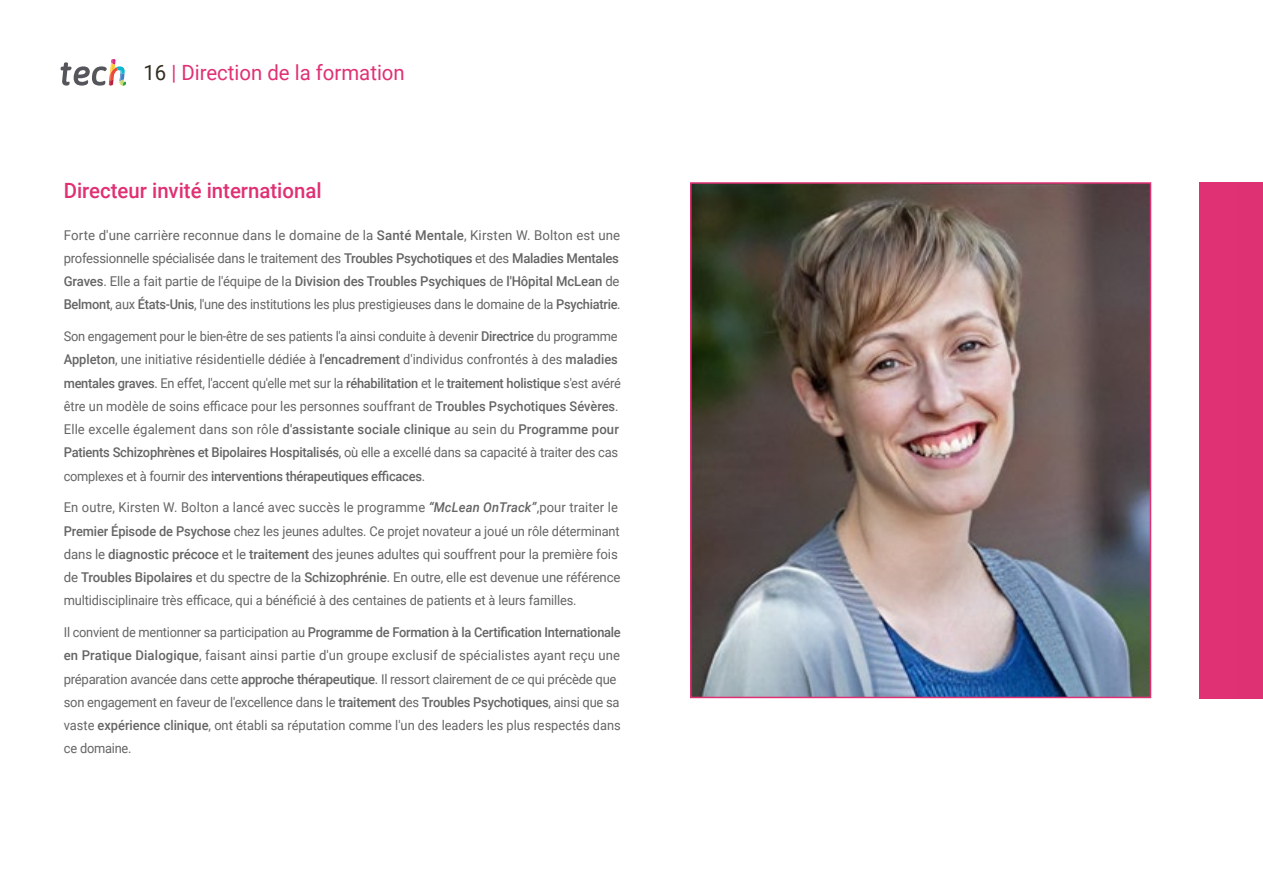
<style>
.page{position:relative;width:1263px;height:893px;background:#fff}
.page>*{position:absolute;margin:0;border:0;box-sizing:border-box;transform-origin:0 0}
.t1{font:500 21px "Roboto";color:#e03073}
.t2{font:21px "Roboto";color:#df3174}
.t3{font:13.5px/23.2px "Roboto";letter-spacing:-.01em;color:#656565;scale:.95 1}
.t4{font:13.5px/23.2px "Roboto";letter-spacing:-.01em;color:#656565;scale:.96 1}
.t5{font:13.5px/23.2px "Roboto";letter-spacing:-.01em;color:#656565}
.s1{color:#312e20}
.s2{font-weight:500}
.s3{font-weight:500;font-style:italic}
</style>
<div class="page">
<img style="left:693px;top:185px;width:455px;height:510px">
<div style="left:690px;top:182px;width:461px;height:516px;border:2px solid #e03073"></div>
<div style="left:1199px;top:182px;width:64px;height:516px;background:#df3173"></div>
<svg style="left:61px;top:59px;width:65px;height:27px"></svg>
<h1 class="t2" style="left:144px;top:57px;width:263px"><span class="s1">16</span> | Direction de la formation</h1>
<h1 class="t1" style="left:64px;top:176px;width:259px">Directeur invité international</h1>
<p class="t5" style="left:64px;top:223px;width:558px">Forte d'une carrière reconnue dans le domaine de la <span class="s2">Santé Mentale</span>, Kirsten W. Bolton est une professionnelle spécialisée dans le traitement des <span class="s2">Troubles Psychotiques</span> et des <span class="s2">Maladies Mentales Graves</span>. Elle a fait partie de l'équipe de la <span class="s2">Division des Troubles Psychiques</span> de <span class="s2">l'Hôpital McLean</span> de <span class="s2">Belmont</span>, aux <span class="s2">États-Unis</span>, l'une des institutions les plus prestigieuses dans le domaine de la <span class="s2">Psychiatrie</span>.</p>
<p class="t3" style="left:64px;top:324px;width:588px">Son engagement pour le bien-être de ses patients l'a ainsi conduite à devenir <span class="s2">Directrice</span> du programme <span class="s2">Appleton</span>, une initiative résidentielle dédiée à <span class="s2">l'encadrement</span> d'individus confrontés à des <span class="s2">maladies mentales graves</span>. En effet, l'accent qu'elle met sur la <span class="s2">réhabilitation</span> et le <span class="s2">traitement holistique</span> s'est avéré être un modèle de soins efficace pour les personnes souffrant de <span class="s2">Troubles Psychotiques Sévères</span>.<br>Elle excelle également dans son rôle <span class="s2">d'assistante sociale clinique</span> au sein du <span class="s2">Programme pour Patients Schizophrènes et Bipolaires Hospitalisés</span>, où elle a excellé dans sa capacité à traiter des cas complexes et à fournir des <span class="s2">interventions thérapeutiques efficaces</span>.</p>
<p class="t4" style="left:64px;top:495px;width:581px">En outre, Kirsten W. Bolton a lancé avec succès le programme <span class="s3">“McLean OnTrack”</span>,pour traiter le <span class="s2">Premier Épisode de Psychose</span> chez les jeunes adultes. Ce projet novateur a joué un rôle déterminant dans le <span class="s2">diagnostic précoce</span> et le <span class="s2">traitement</span> des jeunes adultes qui souffrent pour la première fois de <span class="s2">Troubles Bipolaires</span> et du spectre de la <span class="s2">Schizophrénie</span>. En outre, elle est devenue une référence multidisciplinaire très efficace, qui a bénéficié à des centaines de patients et à leurs familles.</p>
<p class="t3" style="left:64px;top:620px;width:588px">Il convient de mentionner sa participation au <span class="s2">Programme de Formation à la Certification Internationale en Pratique Dialogique</span>, faisant ainsi partie d'un groupe exclusif de spécialistes ayant reçu une préparation avancée dans cette <span class="s2">approche thérapeutique</span>. Il ressort clairement de ce qui précède que son engagement en faveur de l'excellence dans le <span class="s2">traitement</span> des <span class="s2">Troubles Psychotiques</span>, ainsi que sa vaste <span class="s2">expérience clinique</span>, ont établi sa réputation comme l'un des leaders les plus respectés dans ce domaine.</p>
</div>
